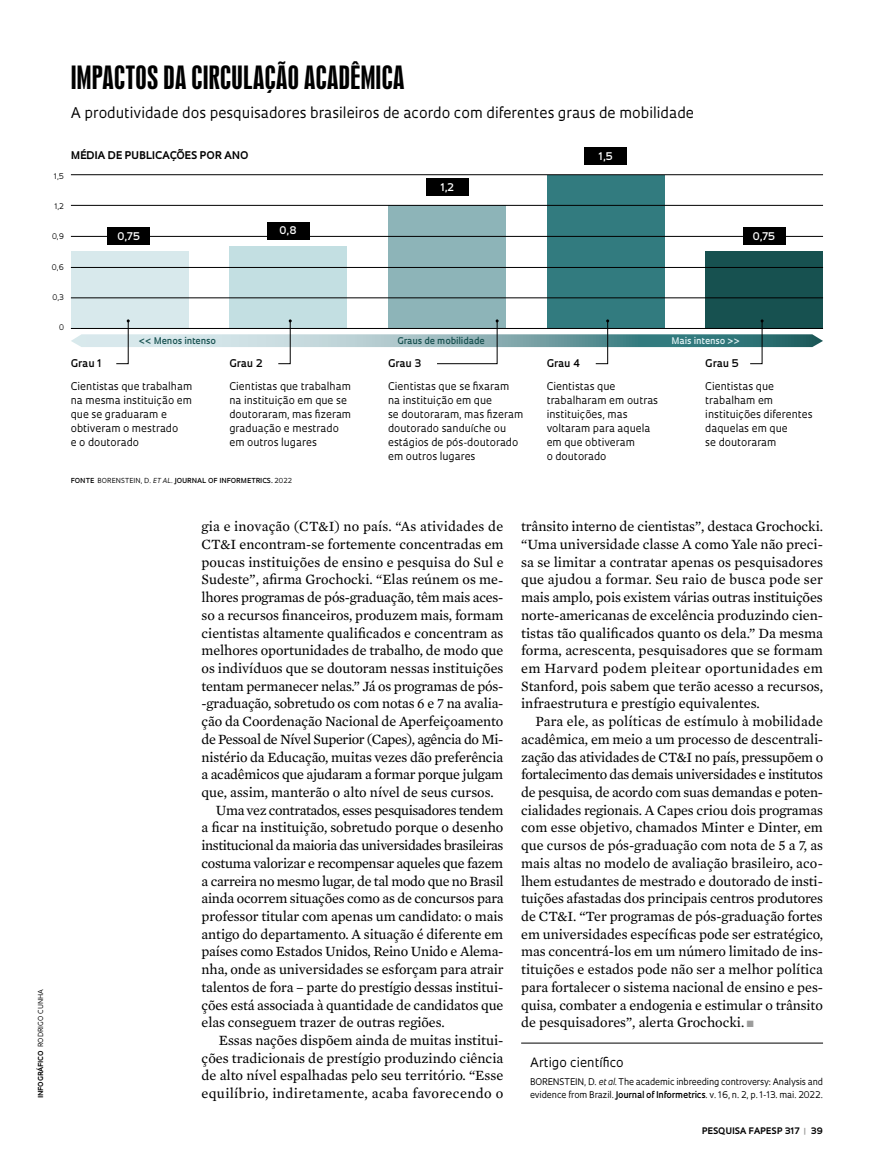
<style>
.page{position:relative;width:885px;height:1169px;background:#fff}
.page>*{position:absolute;margin:0;border:0;box-sizing:border-box;transform-origin:0 0}
.t1{font:30px "Swiss 924 BT Regular B";letter-spacing:.01em;color:#000}
.t2{font:14.4px/17.7px "Mercury Text G2";letter-spacing:-.005em;color:#000;text-align:justify}
.t3{font:14.4px "Mercury Text G2";letter-spacing:-.03em;color:#000}
.t4{font:14.4px "Mercury Text G2";letter-spacing:-.025em;color:#000}
.t5{font:14.4px "Oculum";color:#000}
.t6{font:14.4px "Mercury Text G2";letter-spacing:.025em;color:#000}
.t7{font:14.4px "Mercury Text G2";letter-spacing:.015em;color:#000}
.t8{font:12.6px "Oculum";color:#000}
.t9{font:10.35px/14.1px "Oculum";color:#000}
.t10{font:600 10.35px "Oculum";color:#000}
.t11{font:700 10.35px "Oculum";letter-spacing:.01em;color:#000}
.t12{font:600 10.35px "Oculum";color:#fff}
.t13{font:9px/13.2px "Oculum";letter-spacing:-.015em;color:#000}
.t14{font:600 9px "Oculum";color:#175150}
.t15{font:600 9px "Oculum";color:#e0f1f3}
.t16{font:700 8.7px "Oculum";letter-spacing:.015em;color:#000}
.t17{font:7.5px "Oculum";color:#000}
.t18{font:600 6.75px "Oculum";letter-spacing:.02em;color:#000}
.t19{font:6.75px "Oculum";letter-spacing:.015em;color:#000}
.s1{font-weight:400}
.s2{font-weight:400;font-style:italic}
.s3{font-weight:700}
.s4{color:#9d9d9c}
.s5{font-style:italic}
.s6{font-weight:600}
</style>
<div class="page">
<hr style="left:521px;top:1042px;width:302px;height:1px;background:#000">
<div style="left:71px;top:251px;width:118px;height:77px;background:#d8e9ec"></div>
<div style="left:229px;top:246px;width:118px;height:82px;background:#c3dfe2"></div>
<div style="left:388px;top:205px;width:118px;height:123px;background:#8db4b8"></div>
<div style="left:547px;top:175px;width:117px;height:153px;background:#327b7f"></div>
<div style="left:705px;top:251px;width:118px;height:77px;background:#175150"></div>
<hr style="left:71px;top:297px;width:752px;height:1px;background:#000">
<hr style="left:71px;top:267px;width:752px;height:1px;background:#000">
<hr style="left:71px;top:236px;width:752px;height:1px;background:#000">
<hr style="left:71px;top:205px;width:752px;height:1px;background:#000">
<hr style="left:71px;top:174px;width:752px;height:1px;background:#000">
<div style="left:107px;top:227px;width:43px;height:18px;background:#000"></div>
<div style="left:267px;top:221px;width:42px;height:18px;background:#000"></div>
<div style="left:426px;top:178px;width:43px;height:18px;background:#000"></div>
<div style="left:584px;top:147px;width:43px;height:18px;background:#000"></div>
<div style="left:743px;top:227px;width:42px;height:18px;background:#000"></div>
<svg style="left:71px;top:319px;width:752px;height:45px"></svg>
<h1 class="t1" style="left:71px;top:59px;width:335px">IMPACTOS DA CIRCULAÇÃO ACADÊMICA</h1>
<p class="t5" style="left:71px;top:103px;width:625px">A produtividade dos pesquisadores brasileiros de acordo com diferentes graus de mobilidade</p>
<p class="t17" style="left:54px;top:172px;width:12px">1,5</p>
<p class="t17" style="left:54px;top:202px;width:11px">1,2</p>
<p class="t17" style="left:52px;top:232px;width:14px">0,9</p>
<p class="t17" style="left:52px;top:262px;width:14px">0,6</p>
<p class="t17" style="left:53px;top:292px;width:13px">0,3</p>
<p class="t17" style="left:59px;top:322px;width:6px">0</p>
<p class="t11" style="left:71px;top:148px;width:179px">MÉDIA DE PUBLICAÇÕES POR ANO</p>
<p class="t12" style="left:118px;top:229px;width:24px">0,75</p>
<p class="t12" style="left:280px;top:224px;width:18px">0,8</p>
<p class="t12" style="left:440px;top:180px;width:15px">1,2</p>
<p class="t12" style="left:599px;top:149px;width:16px">1,5</p>
<p class="t14" style="left:139px;top:335px;width:79px">&lt;&lt; Menos intenso</p>
<p class="t14" style="left:397px;top:335px;width:89px">Graus de mobilidade</p>
<p class="t15" style="left:672px;top:335px;width:70px">Mais intenso &gt;&gt;</p>
<p class="t12" style="left:753px;top:229px;width:24px">0,75</p>
<p class="t10" style="left:71px;top:356px;width:32px">Grau 1</p>
<p class="t9" style="left:71px;top:378px;width:123px">Cientistas que trabalham na mesma instituição em que se graduaram e obtiveram o mestrado<br>e o doutorado</p>
<p class="t10" style="left:229px;top:356px;width:35px">Grau 2</p>
<p class="t9" style="left:229px;top:378px;width:123px">Cientistas que trabalham na instituição em que se doutoraram, mas fizeram graduação e mestrado em outros lugares</p>
<p class="t18" style="left:71px;top:476px;width:223px">FONTE <span class="s1">BORENSTEIN, D.</span> <span class="s2">ET AL</span><span class="s1">.</span> JOURNAL OF INFORMETRICS. <span class="s1">2022</span></p>
<p class="t10" style="left:388px;top:356px;width:35px">Grau 3</p>
<p class="t9" style="left:388px;top:378px;width:137px">Cientistas que se fixaram na instituição em que<br>se doutoraram, mas fizeram doutorado sanduíche ou estágios de pós-doutorado em outros lugares</p>
<p class="t10" style="left:547px;top:356px;width:35px">Grau 4</p>
<p class="t9" style="left:547px;top:378px;width:113px">Cientistas que trabalharam em outras instituições, mas voltaram para aquela em que obtiveram<br>o doutorado</p>
<p class="t10" style="left:705px;top:356px;width:35px">Grau 5</p>
<p class="t9" style="left:705px;top:378px;width:109px">Cientistas que trabalham em instituições diferentes daquelas em que<br>se doutoraram</p>
<p class="t19" style="left:36px;top:1098px;width:111px;rotate:-90deg"><span class="s3">INFOGRÁFICO</span> RODRIGO CUNHA</p>
<p class="t7" style="left:202px;top:516px;width:303px">gia e inovação (CT&amp;I) no país. “As atividades de</p>
<p class="t2" style="left:202px;top:534px;width:304px">CT&amp;I encontram-se fortemente concentradas em</p>
<p class="t2" style="left:202px;top:552px;width:304px">poucas instituições de ensino e pesquisa do Sul e</p>
<p class="t2" style="left:202px;top:570px;width:303px">Sudeste”, afirma Grochocki. “Elas reúnem os me-</p>
<p class="t2" style="left:202px;top:588px;width:303px">lhores programas de pós-graduação, têm mais aces-</p>
<p class="t2" style="left:202px;top:605px;width:303px">so a recursos financeiros, produzem mais, formam</p>
<p class="t2" style="left:202px;top:623px;width:303px">cientistas altamente qualificados e concentram as</p>
<p class="t2" style="left:202px;top:641px;width:303px">melhores oportunidades de trabalho, de modo que</p>
<p class="t2" style="left:202px;top:658px;width:303px">os indivíduos que se doutoram nessas instituições</p>
<p class="t2" style="left:202px;top:676px;width:303px">tentam permanecer nelas.” Já os programas de pós-</p>
<p class="t2" style="left:202px;top:694px;width:303px">-graduação, sobretudo os com notas 6 e 7 na avalia-</p>
<p class="t2" style="left:202px;top:711px;width:303px">ção da Coordenação Nacional de Aperfeiçoamento</p>
<p class="t4" style="left:202px;top:728px;width:303px">de Pessoal de Nível Superior (Capes), agência do Mi-</p>
<p class="t2" style="left:202px;top:747px;width:303px">nistério da Educação, muitas vezes dão preferência</p>
<p class="t2" style="left:202px;top:765px;width:303px">a acadêmicos que ajudaram a formar porque julgam</p>
<p class="t2" style="left:202px;top:782px;width:294px">que, assim, manterão o alto nível de seus cursos.</p>
<p class="t3" style="left:216px;top:799px;width:289px">Uma vez contratados, esses pesquisadores tendem</p>
<p class="t2" style="left:202px;top:818px;width:303px">a ficar na instituição, sobretudo porque o desenho</p>
<p class="t3" style="left:202px;top:835px;width:303px">institucional da maioria das universidades brasileiras</p>
<p class="t4" style="left:202px;top:852px;width:303px">costuma valorizar e recompensar aqueles que fazem</p>
<p class="t2" style="left:202px;top:871px;width:304px">a carreira no mesmo lugar, de tal modo que no Brasil</p>
<p class="t2" style="left:202px;top:888px;width:303px">ainda ocorrem situações como as de concursos para</p>
<p class="t2" style="left:202px;top:906px;width:303px">professor titular com apenas um candidato: o mais</p>
<p class="t2" style="left:202px;top:924px;width:303px">antigo do departamento. A situação é diferente em</p>
<p class="t2" style="left:202px;top:942px;width:303px">países como Estados Unidos, Reino Unido e Alema-</p>
<p class="t2" style="left:202px;top:959px;width:304px">nha, onde as universidades se esforçam para atrair</p>
<p class="t2" style="left:202px;top:977px;width:303px">talentos de fora – parte do prestígio dessas institui-</p>
<p class="t2" style="left:202px;top:995px;width:303px">ções está associada à quantidade de candidatos que</p>
<p class="t2" style="left:202px;top:1012px;width:245px">elas conseguem trazer de outras regiões.</p>
<p class="t2" style="left:219px;top:1030px;width:286px">Essas nações dispõem ainda de muitas institui-</p>
<p class="t2" style="left:202px;top:1048px;width:303px">ções tradicionais de prestígio produzindo ciência</p>
<p class="t2" style="left:202px;top:1066px;width:303px">de alto nível espalhadas pelo seu território. “Esse</p>
<p class="t6" style="left:202px;top:1082px;width:303px">equilíbrio, indiretamente, acaba favorecendo o</p>
<p class="t2" style="left:521px;top:517px;width:304px">trânsito interno de cientistas”, destaca Grochocki. “Uma universidade classe A como Yale não preci&shy;sa se limitar a contratar apenas os pesquisadores que ajudou a formar. Seu raio de busca pode ser mais amplo, pois existem várias outras instituições norte-americanas de excelência produzindo cien&shy;tistas tão qualificados quanto os dela.” Da mesma forma, acrescenta, pesquisadores que se formam em Harvard podem pleitear oportunidades em Stanford, pois sabem que terão acesso a recursos, infraestrutura e prestígio equivalentes.</p>
<p class="t2" style="left:521px;top:711px;width:304px;text-indent:14px">Para ele, as políticas de estímulo à mobilidade acadêmica, em meio a um processo de descentrali&shy;zação das atividades de CT&amp;I no país, pressupõem o fortalecimento das demais universidades e institutos de pesquisa, de acordo com suas demandas e poten&shy;cialidades regionais. A Capes criou dois programas com esse objetivo, chamados Minter e Dinter, em que cursos de pós-graduação com nota de 5 a 7, as mais altas no modelo de avaliação brasileiro, aco&shy;lhem estudantes de mestrado e doutorado de insti&shy;tuições afastadas dos principais centros produtores de CT&amp;I. “Ter programas de pós-graduação fortes em universidades específicas pode ser estratégico, mas concentrá-los em um número limitado de ins&shy;tituições e estados pode não ser a melhor política para fortalecer o sistema nacional de ensino e pes&shy;quisa, combater a endogenia e estimular o trânsito de pesquisadores”, alerta Grochocki. <span class="s4">■</span></p>
<p class="t8" style="left:530px;top:1054px;width:95px">Artigo científico</p>
<p class="t13" style="left:530px;top:1074px;width:294px">BORENSTEIN, D. <span class="s5">et al</span>. The academic inbreeding controversy: Analysis and evidence from Brazil. <span class="s6">Journal of Informetrics</span>. v. 16, n. 2, p. 1-13. mai. 2022.</p>
<p class="t16" style="left:702px;top:1124px;width:123px">PESQUISA FAPESP 317 <span class="s4">|</span> 39</p>
</div>
